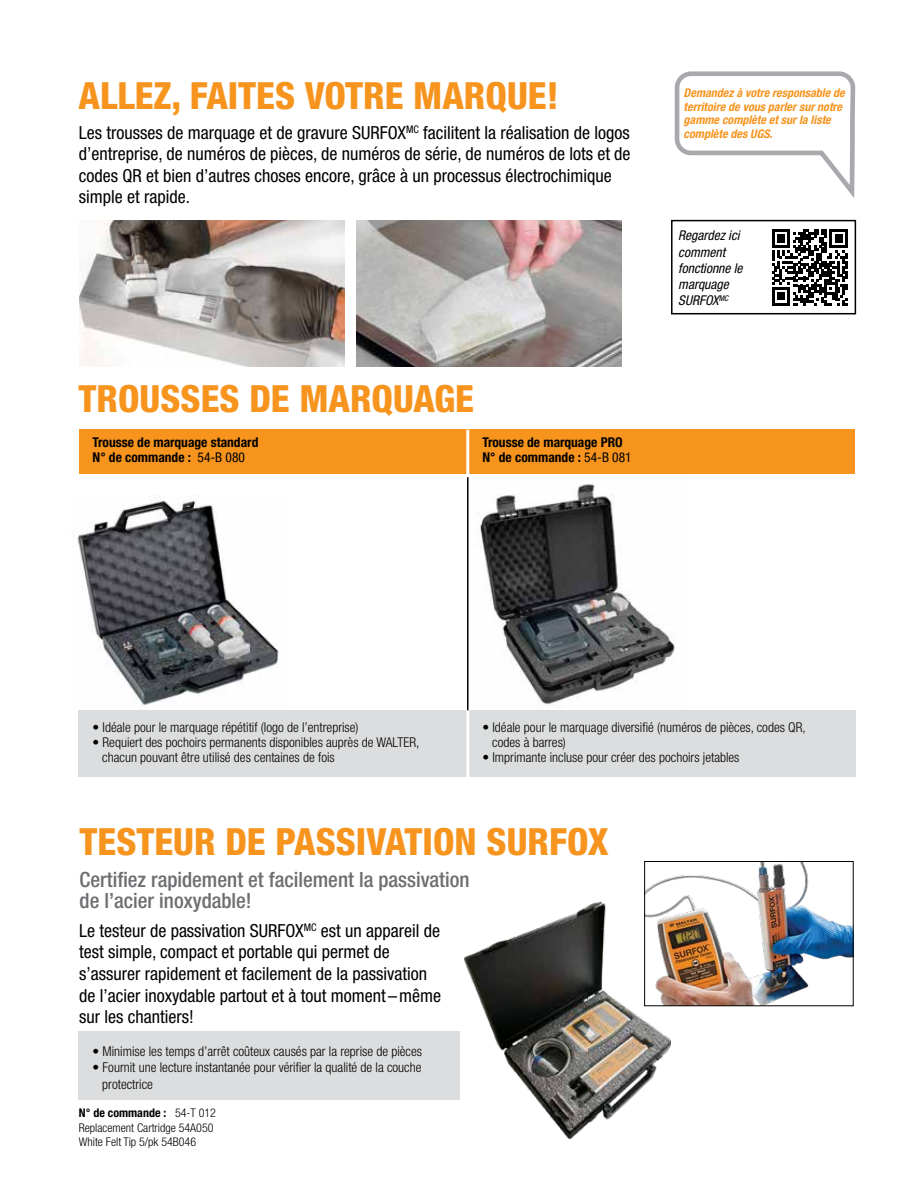
<style>
.page{position:relative;width:918px;height:1188px;background:#fff}
.page>*{position:absolute;margin:0;border:0;box-sizing:border-box;transform-origin:0 0}
.t1{font:800 condensed 37.5px "Helvetica Neue LT Std";color:#f7941e}
.t2{font:500 condensed 21px/21px "Helvetica Neue LT Std";color:#6d6e71}
.t3{font:condensed 18px/21.6px "Helvetica Neue LT Std";color:#000}
.t4{font:300 condensed 13.5px/15px "Helvetica Neue LT Std";color:#000}
.t5{font:700 condensed 13.5px/15px "Helvetica Neue LT Std";color:#000}
.t6{font:italic condensed 13.5px/16.2px "Helvetica Neue LT Std";color:#000}
.t7{font:italic 700 condensed 12px/13.5px "Helvetica Neue LT Std";color:#f7941e}
.t8{font:300 condensed 12px/14.4px "Helvetica Neue LT Std";color:#000}
.s1{font-weight:400}
.s2{font-weight:800;font-stretch:normal}
.s3{font-weight:700}
</style>
<div class="page">
<svg style="left:674px;top:71px;width:182px;height:127px"></svg>
<img style="left:80px;top:220px;width:265px;height:146px">
<img style="left:356px;top:220px;width:265px;height:146px">
<div style="left:671px;top:220px;width:185px;height:94px;border:2px solid #000"></div>
<img style="left:77px;top:496px;width:202px;height:212px">
<img style="left:469px;top:484px;width:216px;height:227px">
<div style="left:79px;top:711px;width:777px;height:66px;background:#dcddde"></div>
<div style="left:80px;top:430px;width:775px;height:44px;background:#f7941e"></div>
<hr style="left:466px;top:430px;width:3px;height:47px;background:#fff">
<hr style="left:467px;top:477px;width:2px;height:234px;background:#000">
<hr style="left:466px;top:711px;width:3px;height:98px;background:#fff">
<img style="left:464px;top:902px;width:206px;height:237px">
<img style="left:646px;top:863px;width:206px;height:141px">
<div style="left:644px;top:861px;width:210px;height:145px;border:1px solid #000"></div>
<div style="left:79px;top:1031px;width:381px;height:68px;background:#dcddde"></div>
<svg style="left:772px;top:229px;width:76px;height:77px"></svg>
<h1 class="t1" style="left:79px;top:72px;width:482px">ALLEZ, FAITES VOTRE MARQUE!</h1>
<p class="t7" style="left:684px;top:86px;width:163px">Demandez à votre responsable de territoire de vous parler sur notre gamme complète et sur la liste</p>
<p class="t3" style="left:79px;top:121px;width:552px">Les trousses de marquage et de gravure SURFOX<sup>MC</sup> facilitent la réalisation de logos</p>
<p class="t7" style="left:684px;top:127px;width:90px">complète des UGS.</p>
<p class="t3" style="left:79px;top:143px;width:553px">d’entreprise, de numéros de pièces, de numéros de série, de numéros de lots et de codes QR et bien d’autres choses encore, grâce à un processus électrochimique simple et rapide.</p>
<h1 class="t1" style="left:79px;top:376px;width:397px">TROUSSES DE MARQUAGE</h1>
<p class="t5" style="left:93px;top:435px;width:167px">Trousse de marquage standard<br>N° de commande : <span class="s1">54-B 080</span></p>
<p class="t5" style="left:483px;top:435px;width:151px">Trousse de marquage PRO<br>N° de commande : <span class="s1">54-B 081</span></p>
<p class="t6" style="left:678px;top:228px;width:66px">Regardez ici comment fonctionne le marquage<br>SURFOX<sup>MC</sup></p>
<p class="t4" style="left:93px;top:720px;width:268px"><span class="s2">•</span> Idéale pour le marquage répétitif (logo de l’entreprise)</p>
<p class="t4" style="left:102px;top:735px;width:319px;text-indent:-10px"><span class="s2">•</span> Requiert des pochoirs permanents disponibles auprès de WALTER, chacun pouvant être utilisé des centaines de fois</p>
<p class="t4" style="left:492px;top:720px;width:315px;text-indent:-10px"><span class="s2">•</span> Idéale pour le marquage diversifié (numéros de pièces, codes QR, codes à barres)</p>
<p class="t4" style="left:483px;top:750px;width:259px"><span class="s2">•</span> Imprimante incluse pour créer des pochoirs jetables</p>
<h1 class="t1" style="left:80px;top:819px;width:530px">TESTEUR DE PASSIVATION SURFOX</h1>
<p class="t2" style="left:80px;top:869px;width:391px">Certifiez rapidement et facilement la passivation de l’acier inoxydable!</p>
<p class="t3" style="left:79px;top:919px;width:364px">Le testeur de passivation SURFOX<sup>MC</sup> est un appareil de test simple, compact et portable qui permet de s’assurer rapidement et facilement de la passivation de l’acier inoxydable partout et à tout moment –même sur les chantiers!</p>
<p class="t4" style="left:93px;top:1044px;width:331px"><span class="s2">•</span> Minimise les temps d’arrêt coûteux causés par la reprise de pièces</p>
<p class="t4" style="left:102px;top:1059px;width:321px;line-height:16.5px;text-indent:-10px"><span class="s2">•</span> Fournit une lecture instantanée pour vérifier la qualité de la couche protectrice</p>
<p class="t8" style="left:79px;top:1106px;width:139px"><span class="s3">N° de commande :</span> 54-T 012<br>Replacement Cartridge 54A050<br>White Felt Tip 5/pk 54B046</p>
</div>
